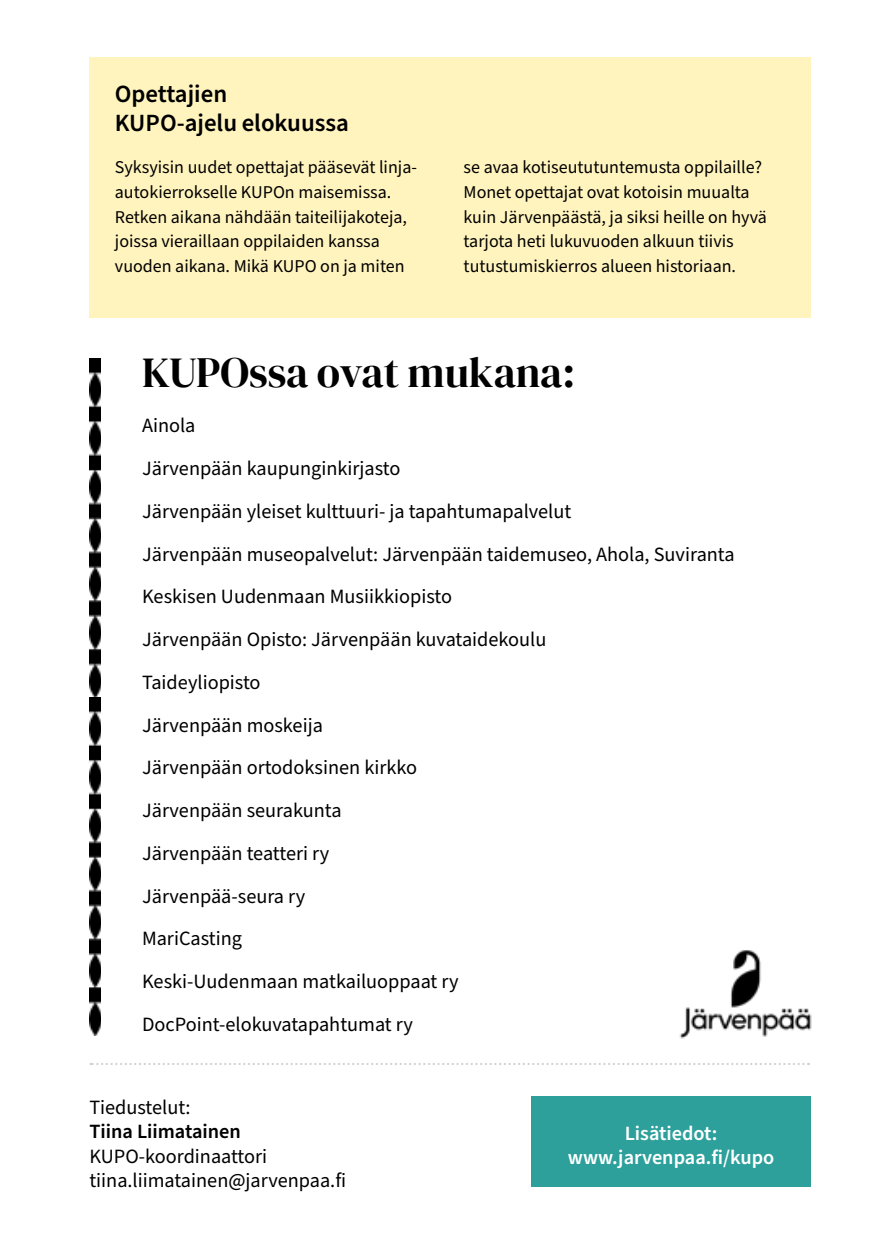
<style>
.page{position:relative;width:881px;height:1257px;background:#fff}
.page>*{position:absolute;margin:0;border:0;box-sizing:border-box;transform-origin:0 0}
.t1{font:42.75px "DM Serif Display";letter-spacing:-.005em;color:#000}
.t2{font:600 24.75px/29.2px "Source Sans Pro";color:#000}
.t3{font:20.25px/42.8px "Source Sans Pro";color:#000}
.t4{font:600 20.25px/24.3px "Source Sans Pro";color:#fff;text-align:center}
.t5{font:600 20.25px "Source Sans Pro";color:#000}
.t6{font:18px/24.8px "Source Sans Pro";color:#000}
</style>
<div class="page">
<div style="left:89px;top:57px;width:721px;height:260px;background:#fff4be"></div>
<div style="left:531px;top:1095px;width:279px;height:91px;background:#2da09b"></div>
<img style="left:679px;top:950px;width:133px;height:115px">
<svg style="left:90px;top:1062px;width:718px;height:3px"></svg>
<img style="left:89px;top:359px;width:12px;height:676px">
<p class="t2" style="left:115px;top:80px;width:235px">Opettajien<br>KUPO-ajelu elokuussa</p>
<p class="t6" style="left:115px;top:155px;width:303px">Syksyisin uudet opettajat pääsevät linja&shy;autokierrokselle KUPOn maisemissa.<br>Retken aikana nähdään taiteilijakoteja, joissa vieraillaan oppilaiden kanssa vuoden aikana. Mikä KUPO on ja miten</p>
<p class="t6" style="left:463px;top:155px;width:304px">se avaa kotiseututuntemusta oppilaille?<br>Monet opettajat ovat kotoisin muualta kuin Järvenpäästä, ja siksi heille on hyvä tarjota heti lukuvuoden alkuun tiivis tutustumiskierros alueen historiaan.</p>
<h1 class="t1" style="left:142px;top:348px;width:434px">KUPOssa ovat mukana:</h1>
<p class="t3" style="left:142px;top:405px;width:594px">Ainola<br>Järvenpään kaupunginkirjasto<br>Järvenpään yleiset kulttuuri- ja tapahtumapalvelut<br>Järvenpään museopalvelut: Järvenpään taidemuseo, Ahola, Suviranta<br>Keskisen Uudenmaan Musiikkiopisto<br>Järvenpään Opisto: Järvenpään kuvataidekoulu<br>Taideyliopisto<br>Järvenpään moskeija<br>Järvenpään ortodoksinen kirkko<br>Järvenpään seurakunta<br>Järvenpään teatteri ry<br>Järvenpää-seura ry<br>MariCasting<br>Keski-Uudenmaan matkailuoppaat ry<br>DocPoint-elokuvatapahtumat ry</p>
<p class="t3" style="left:89px;top:1086px;width:103px">Tiedustelut:</p>
<p class="t5" style="left:89px;top:1117px;width:153px">Tiina Liimatainen</p>
<p class="t3" style="left:89px;top:1144px;width:258px;line-height:24.3px">KUPO-koordinaattori tiina.liimatainen@jarvenpaa.fi</p>
<p class="t4" style="left:567px;top:1121px;width:208px">Lisätiedot: www.jarvenpaa.fi/kupo</p>
</div>
